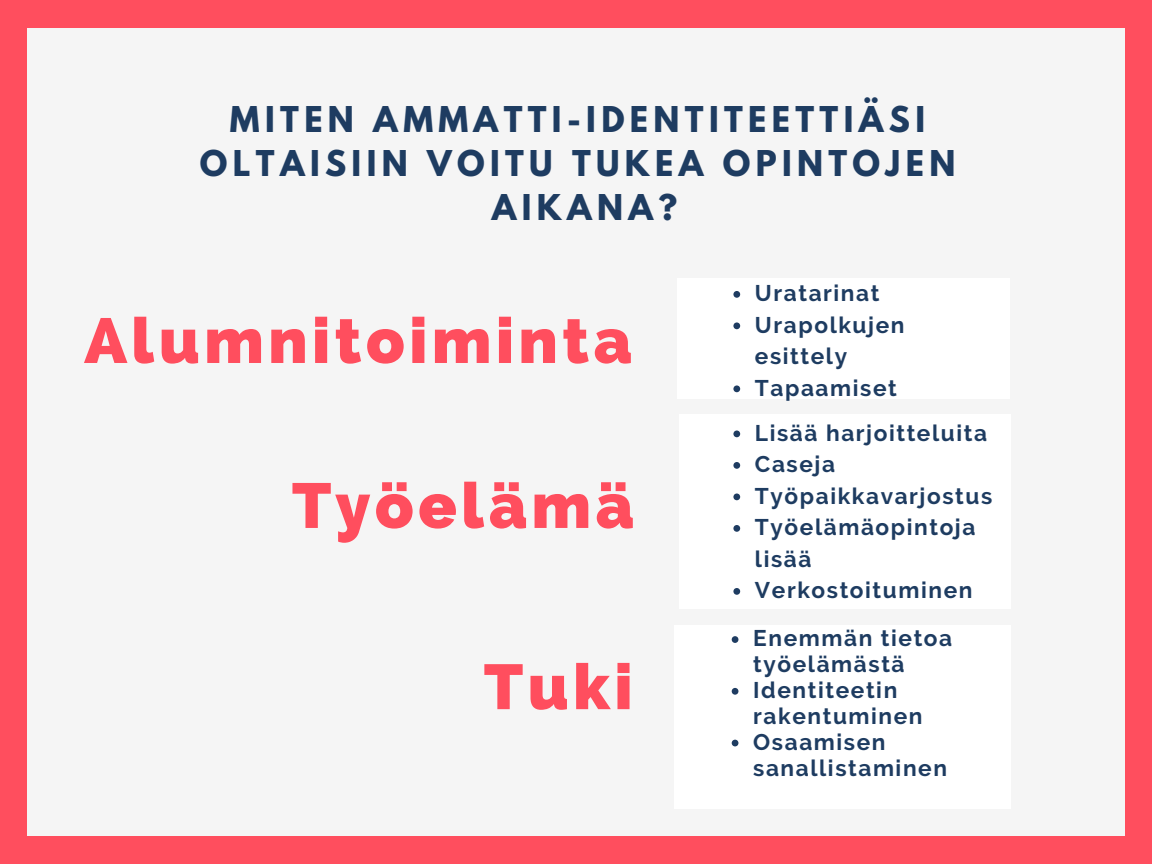
<style>
.page{position:relative;width:1152px;height:864px;background:#ff4e5e}
.page>*{position:absolute;margin:0;border:0;box-sizing:border-box;transform-origin:0 0}
.t1{font:800 63.45px "Raleway";letter-spacing:.07em;color:#ff4e5e}
.t2{font:700 31.5px/43.8px "League Spartan";letter-spacing:.17em;color:#1e3c61;text-align:center}
.t3{font:700 22.65px/31.5px "Raleway";letter-spacing:.07em;color:#1e3c61}
</style>
<div class="page">
<div style="left:27px;top:28px;width:1098px;height:808px;background:#f5f5f5"></div>
<div style="left:677px;top:278px;width:333px;height:121px;background:#fff"></div>
<div style="left:679px;top:415px;width:332px;height:193px;background:#fff"></div>
<svg style="left:733px;top:291px;width:7px;height:7px"></svg>
<svg style="left:733px;top:322px;width:7px;height:7px"></svg>
<svg style="left:733px;top:385px;width:7px;height:7px"></svg>
<svg style="left:733px;top:431px;width:7px;height:6px"></svg>
<svg style="left:733px;top:462px;width:7px;height:7px"></svg>
<svg style="left:733px;top:494px;width:7px;height:6px"></svg>
<svg style="left:733px;top:525px;width:7px;height:7px"></svg>
<svg style="left:733px;top:588px;width:7px;height:7px"></svg>
<div style="left:674px;top:626px;width:337px;height:121px;background:#fff"></div>
<div style="left:675px;top:687px;width:336px;height:121px;background:#fff"></div>
<svg style="left:732px;top:636px;width:6px;height:7px"></svg>
<svg style="left:732px;top:688px;width:6px;height:7px"></svg>
<svg style="left:732px;top:740px;width:6px;height:6px"></svg>
<h2 class="t2" style="left:200px;top:102px;width:757px">MITEN AMMATTI-IDENTITEETTIÄSI<br>OLTAISIIN VOITU TUKEA OPINTOJEN<br>AIKANA?</h2>
<h1 class="t1" style="left:84px;top:303px;width:549px">Alumnitoiminta</h1>
<h1 class="t1" style="left:292px;top:468px;width:343px">Työelämä</h1>
<h1 class="t1" style="left:484px;top:650px;width:150px">Tuki</h1>
<p class="t3" style="left:755px;top:277px;width:151px">Uratarinat<br>Urapolkujen esittely<br>Tapaamiset</p>
<p class="t3" style="left:755px;top:417px;width:239px">Lisää harjoitteluita<br>Caseja<br>Työpaikkavarjostus<br>Työelämäopintoja lisää<br>Verkostoituminen</p>
<p class="t3" style="left:753px;top:625px;width:201px;line-height:25.8px">Enemmän tietoa työelämästä<br>Identiteetin rakentuminen<br>Osaamisen sanallistaminen</p>
</div>
